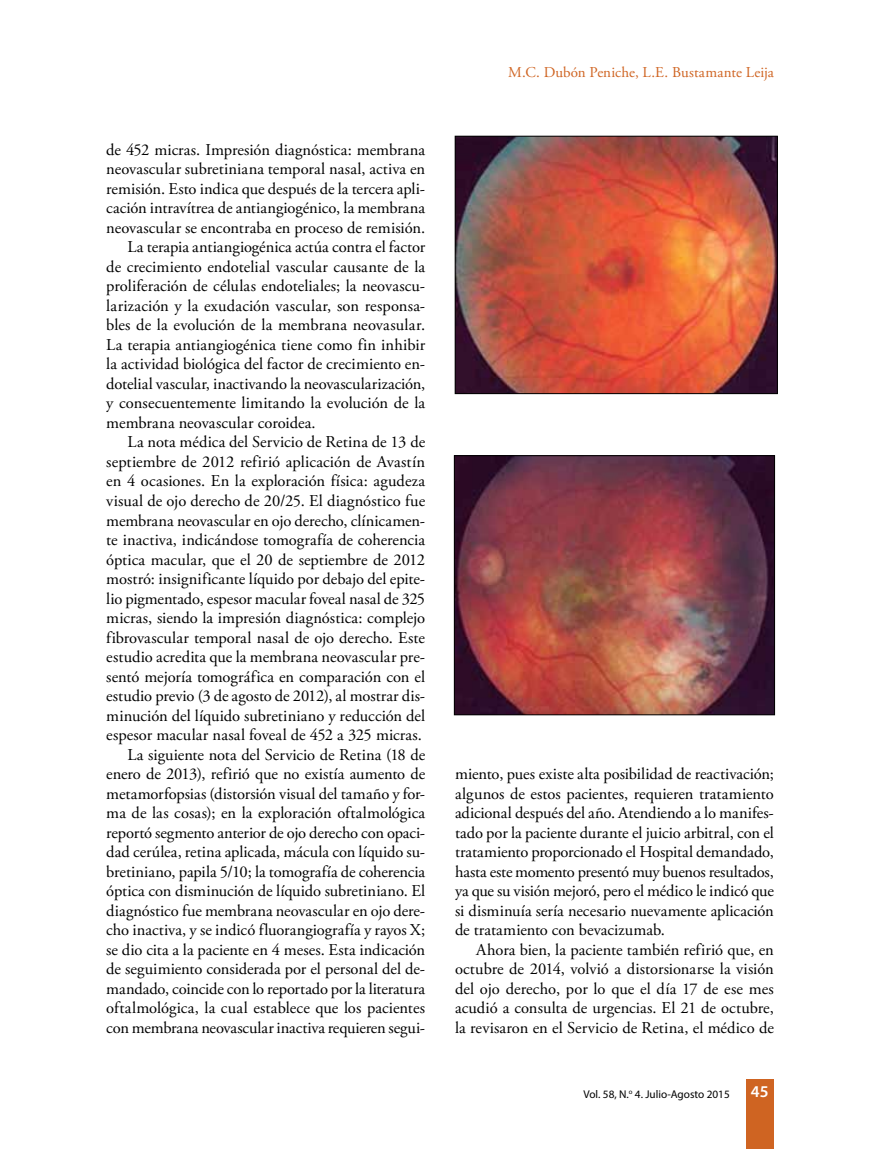
<style>
.page{position:relative;width:893px;height:1149px;background:#fff}
.page>*{position:absolute;margin:0;border:0;box-sizing:border-box;transform-origin:0 0}
.t1{font:16.5px/19.5px "Adobe Garamond Pro";color:#000;text-align:justify}
.t2{font:600 16.5px "Myriad Pro";color:#fff}
.t3{font:15px "Adobe Garamond Pro";letter-spacing:.005em;color:#cf6422}
.t4{font:11.25px "Myriad Pro";color:#000}
</style>
<div class="page">
<div style="left:746px;top:1078px;width:28px;height:70px;background:#cf6422"></div>
<img style="left:457px;top:138px;width:319px;height:254px">
<div style="left:455px;top:136px;width:323px;height:258px;border:1px solid #000"></div>
<img style="left:456px;top:457px;width:317px;height:256px">
<div style="left:454px;top:455px;width:321px;height:260px;border:1px solid #000"></div>
<p class="t1" style="left:106px;top:140px;width:321px">de 452 micras. Impresión diagnóstica: membrana</p>
<p class="t1" style="left:106px;top:160px;width:320px">neovascular subretiniana temporal nasal, activa en</p>
<p class="t1" style="left:106px;top:179px;width:320px">remisión. Esto indica que después de la tercera apli-</p>
<p class="t1" style="left:106px;top:199px;width:321px">cación intravítrea de antiangiogénico, la membrana</p>
<p class="t1" style="left:106px;top:218px;width:320px">neovascular se encontraba en proceso de remisión.</p>
<p class="t1" style="left:128px;top:238px;width:299px">La terapia antiangiogénica actúa contra el factor</p>
<p class="t1" style="left:106px;top:257px;width:321px">de crecimiento endotelial vascular causante de la</p>
<p class="t1" style="left:106px;top:277px;width:320px">proliferación de células endoteliales; la neovascu-</p>
<p class="t1" style="left:106px;top:296px;width:320px">larización y la exudación vascular, son responsa-</p>
<p class="t1" style="left:106px;top:316px;width:320px">bles de la evolución de la membrana neovasular.</p>
<p class="t1" style="left:106px;top:335px;width:320px">La terapia antiangiogénica tiene como fin inhibir</p>
<p class="t1" style="left:106px;top:355px;width:320px">la actividad biológica del factor de crecimiento en-</p>
<p class="t1" style="left:106px;top:374px;width:320px">dotelial vascular, inactivando la neovascularización,</p>
<p class="t1" style="left:106px;top:394px;width:321px">y consecuentemente limitando la evolución de la</p>
<p class="t1" style="left:106px;top:413px;width:211px">membrana neovascular coroidea.</p>
<p class="t1" style="left:128px;top:433px;width:299px">La nota médica del Servicio de Retina de 13 de</p>
<p class="t1" style="left:106px;top:452px;width:320px">septiembre de 2012 refirió aplicación de Avastín</p>
<p class="t1" style="left:106px;top:472px;width:320px">en 4 ocasiones. En la exploración física: agudeza</p>
<p class="t1" style="left:106px;top:491px;width:320px">visual de ojo derecho de 20/25. El diagnóstico fue</p>
<p class="t1" style="left:106px;top:511px;width:320px">membrana neovascular en ojo derecho, clínicamen-</p>
<p class="t1" style="left:106px;top:530px;width:321px">te inactiva, indicándose tomografía de coherencia</p>
<p class="t1" style="left:106px;top:550px;width:320px">óptica macular, que el 20 de septiembre de 2012</p>
<p class="t1" style="left:106px;top:569px;width:320px">mostró: insignificante líquido por debajo del epite-</p>
<p class="t1" style="left:106px;top:589px;width:320px">lio pigmentado, espesor macular foveal nasal de 325</p>
<p class="t1" style="left:106px;top:608px;width:320px">micras, siendo la impresión diagnóstica: complejo</p>
<p class="t1" style="left:106px;top:628px;width:320px">fibrovascular temporal nasal de ojo derecho. Este</p>
<p class="t1" style="left:106px;top:647px;width:320px">estudio acredita que la membrana neovascular pre-</p>
<p class="t1" style="left:106px;top:667px;width:320px">sentó mejoría tomográfica en comparación con el</p>
<p class="t1" style="left:106px;top:686px;width:320px">estudio previo (3 de agosto de 2012), al mostrar dis-</p>
<p class="t1" style="left:106px;top:706px;width:320px">minución del líquido subretiniano y reducción del</p>
<p class="t1" style="left:106px;top:725px;width:317px">espesor macular nasal foveal de 452 a 325 micras.</p>
<p class="t1" style="left:128px;top:745px;width:299px">La siguiente nota del Servicio de Retina (18 de</p>
<p class="t1" style="left:106px;top:764px;width:320px">enero de 2013), refirió que no existía aumento de</p>
<p class="t1" style="left:106px;top:784px;width:320px">metamorfopsias (distorsión visual del tamaño y for-</p>
<p class="t1" style="left:106px;top:803px;width:321px">ma de las cosas); en la exploración oftalmológica</p>
<p class="t1" style="left:106px;top:823px;width:320px">reportó segmento anterior de ojo derecho con opaci-</p>
<p class="t1" style="left:106px;top:842px;width:320px">dad cerúlea, retina aplicada, mácula con líquido su-</p>
<p class="t1" style="left:106px;top:862px;width:321px">bretiniano, papila 5/10; la tomografía de coherencia</p>
<p class="t1" style="left:106px;top:881px;width:320px">óptica con disminución de líquido subretiniano. El</p>
<p class="t1" style="left:106px;top:901px;width:320px">diagnóstico fue membrana neovascular en ojo dere-</p>
<p class="t1" style="left:106px;top:920px;width:320px">cho inactiva, y se indicó fluorangiografía y rayos X;</p>
<p class="t1" style="left:106px;top:940px;width:320px">se dio cita a la paciente en 4 meses. Esta indicación</p>
<p class="t1" style="left:106px;top:959px;width:320px">de seguimiento considerada por el personal del de-</p>
<p class="t1" style="left:106px;top:979px;width:321px">mandado, coincide con lo reportado por la literatura</p>
<p class="t1" style="left:106px;top:998px;width:320px">oftalmológica, la cual establece que los pacientes</p>
<p class="t1" style="left:106px;top:1018px;width:320px">con membrana neovascular inactiva requieren segui-</p>
<p class="t3" style="left:508px;top:63px;width:267px">M.C. Dubón Peniche, L.E. Bustamante Leija</p>
<p class="t1" style="left:455px;top:764px;width:321px">miento, pues existe alta posibilidad de reactivación; algunos de estos pacientes, requieren tratamiento adicional después del año. Atendiendo a lo manifes&shy;tado por la paciente durante el juicio arbitral, con el tratamiento proporcionado el Hospital demandado, hasta este momento presentó muy buenos resultados, ya que su visión mejoró, pero el médico le indicó que si disminuía sería necesario nuevamente aplicación de tratamiento con bevacizumab.</p>
<p class="t1" style="left:455px;top:940px;width:320px;text-indent:21px">Ahora bien, la paciente también refirió que, en octubre de 2014, volvió a distorsionarse la visión del ojo derecho, por lo que el día 17 de ese mes acudió a consulta de urgencias. El 21 de octubre, la revisaron en el Servicio de Retina, el médico de</p>
<p class="t4" style="left:584px;top:1086px;width:148px">Vol. 58, N.<sup>o</sup> 4. Julio-Agosto 2015</p>
<p class="t2" style="left:751px;top:1080px;width:19px">45</p>
</div>
